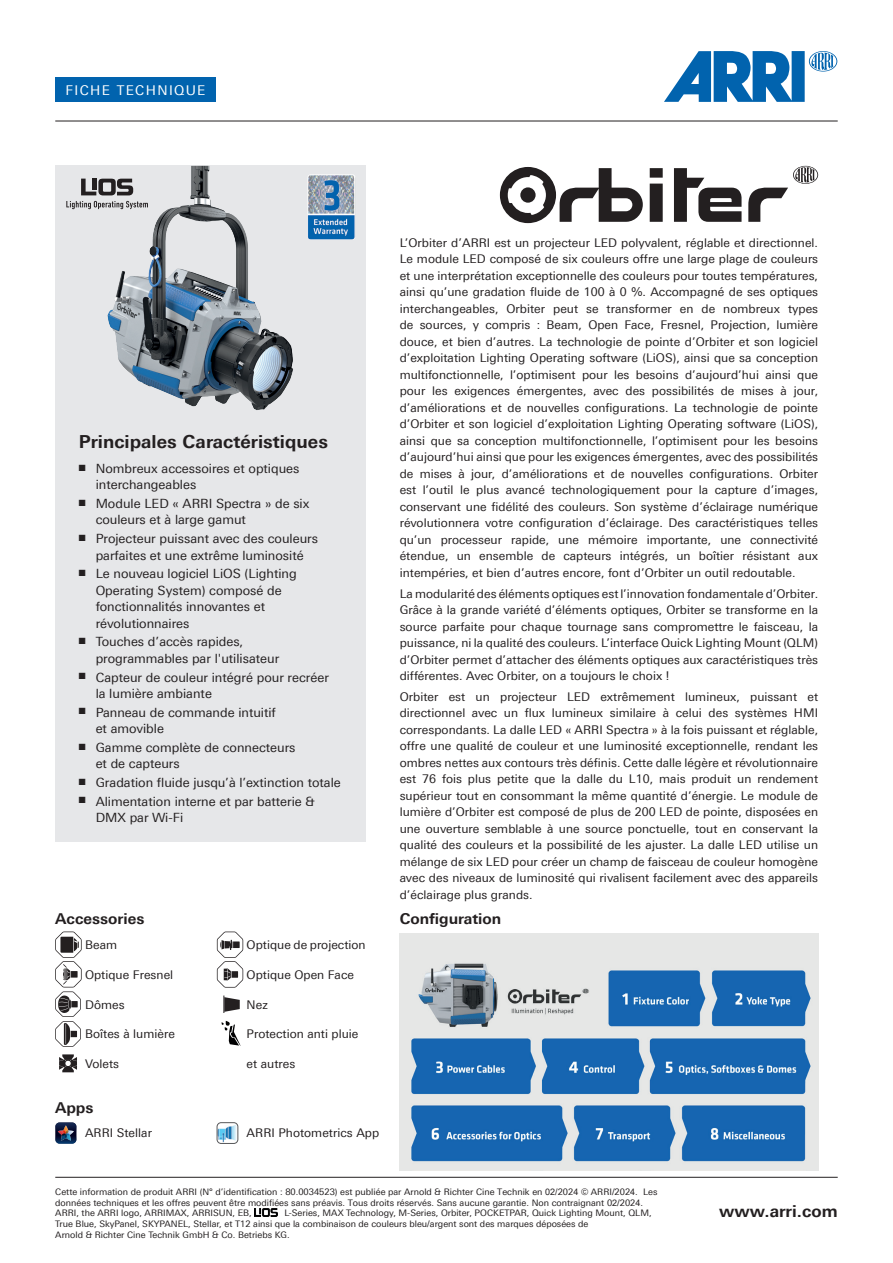
<style>
.page{position:relative;width:893px;height:1263px;background:#fff}
.page>*{position:absolute;margin:0;border:0;box-sizing:border-box;transform-origin:0 0}
.t1{font:700 18px "Linotype Univers 630";letter-spacing:.005em;color:#231f20}
.t2{font:700 16.5px "Linotype Univers 630";letter-spacing:.005em;color:#231f20}
.t3{font:700 15px "Linotype Univers 630";color:#231f20}
.t4{font:13.5px "Linotype Univers 430";letter-spacing:.1em;color:#fff}
.t5{font:12.75px/16.5px "Linotype Univers 430";color:#231f20}
.t6{font:12px/16.5px "Linotype Univers 430";letter-spacing:.005em;color:#231f20;text-align:justify}
.t7{font:9px/10.5px "Linotype Univers 430";color:#231f20}
.s1{font-family:"Arial"}
</style>
<div class="page">
<hr style="left:55px;top:121px;width:783px;height:1px;background:#231f20">
<svg style="left:664px;top:51px;width:173px;height:51px"></svg>
<div style="left:55px;top:78px;width:161px;height:24px;background:#0163ae"></div>
<div style="left:55px;top:166px;width:311px;height:676px;background:#e6e7e9"></div>
<img style="left:307px;top:174px;width:48px;height:66px">
<svg style="left:500px;top:166px;width:318px;height:57px"></svg>
<img style="left:107px;top:166px;width:186px;height:244px">
<svg style="left:81px;top:179px;width:52px;height:16px"></svg>
<svg style="left:66px;top:201px;width:82px;height:8px"></svg>
<img style="left:254px;top:1209px;width:24px;height:7px">
<hr style="left:55px;top:1177px;width:783px;height:1px;background:#231f20">
<img style="left:400px;top:933px;width:418px;height:237px">
<svg style="left:217px;top:931px;width:26px;height:57px"></svg>
<svg style="left:55px;top:1122px;width:21px;height:22px"></svg>
<svg style="left:59px;top:1054px;width:18px;height:18px"></svg>
<svg style="left:224px;top:995px;width:16px;height:18px"></svg>
<svg style="left:222px;top:1021px;width:19px;height:25px"></svg>
<img style="left:217px;top:1122px;width:21px;height:21px">
<div style="left:217px;top:1122px;width:21px;height:22px;border:1px solid #57585a;border-radius:4px"></div>
<svg style="left:55px;top:931px;width:27px;height:116px"></svg>
<p class="t4" style="left:66px;top:82px;width:141px">FICHE TECHNIQUE</p>
<h1 class="t1" style="left:79px;top:431px;width:251px">Principales Caractéristiques</h1>
<p class="t5" style="left:96px;top:460px;width:205px;text-indent:-17px">■ Nombreux accessoires et optiques interchangeables</p>
<p class="t5" style="left:96px;top:495px;width:215px;text-indent:-17px">■ Module LED « ARRI Spectra » de six couleurs et à large gamut</p>
<p class="t5" style="left:79px;top:530px;width:241px;text-align:center">■ Projecteur puissant avec des couleurs parfaites et une extrême luminosité</p>
<p class="t5" style="left:96px;top:565px;width:203px;text-indent:-17px">■ Le nouveau logiciel LiOS (Lighting<br>Operating System) composé de fonctionnalités innovantes et révolutionnaires</p>
<p class="t5" style="left:96px;top:634px;width:185px;text-indent:-17px">■ Touches d’accès rapides, programmables par l'utilisateur</p>
<p class="t5" style="left:96px;top:669px;width:235px;text-indent:-17px">■ Capteur de couleur intégré pour recréer la lumière ambiante</p>
<p class="t5" style="left:96px;top:704px;width:182px;text-indent:-17px">■ Panneau de commande intuitif et amovible</p>
<p class="t5" style="left:96px;top:739px;width:201px;text-indent:-17px">■ Gamme complète de connecteurs et de capteurs</p>
<p class="t5" style="left:79px;top:774px;width:264px">■ Gradation fluide jusqu’à l’extinction totale</p>
<p class="t5" style="left:96px;top:793px;width:221px;text-indent:-17px">■ Alimentation interne et par batterie &amp;<br>DMX par Wi-Fi</p>
<p class="t3" style="left:55px;top:910px;width:91px">Accessories</p>
<p class="t6" style="left:85px;top:936px;width:34px">Beam</p>
<p class="t6" style="left:85px;top:966px;width:90px">Optique Fresnel</p>
<p class="t6" style="left:85px;top:996px;width:41px">Dômes</p>
<p class="t6" style="left:85px;top:1026px;width:91px">Boîtes à lumière</p>
<p class="t6" style="left:85px;top:1055px;width:36px">Volets</p>
<p class="t3" style="left:55px;top:1098px;width:40px">Apps</p>
<p class="t6" style="left:85px;top:1125px;width:68px">ARRI Stellar</p>
<p class="t6" style="left:247px;top:936px;width:121px">Optique de projection</p>
<p class="t6" style="left:247px;top:966px;width:109px">Optique Open Face</p>
<p class="t6" style="left:247px;top:996px;width:23px">Nez</p>
<p class="t6" style="left:247px;top:1026px;width:113px">Protection anti pluie</p>
<p class="t6" style="left:247px;top:1055px;width:50px">et autres</p>
<p class="t6" style="left:247px;top:1125px;width:134px">ARRI Photometrics App</p>
<p class="t6" style="left:400px;top:234px;width:420px">L’Orbiter d’ARRI est un projecteur LED polyvalent, réglable et directionnel.<br>Le module LED composé de six couleurs offre une large plage de couleurs et une interprétation exceptionnelle des couleurs pour toutes températures, ainsi qu’une gradation fluide de 100 à 0 %. Accompagné de ses optiques interchangeables, Orbiter peut se transformer en de nombreux types de sources, y compris : Beam, Open Face, Fresnel, Projection, lumière douce, et bien d’autres. La technologie de pointe d’Orbiter et son logiciel d’exploitation Lighting Operating software (LiOS), ainsi que sa conception multifonctionnelle, l’optimisent pour les besoins d’aujourd’hui ainsi que pour les exigences émergentes, avec des possibilités de mises à jour, d’améliorations et de nouvelles configurations. La technologie de pointe d’Orbiter et son logiciel d’exploitation Lighting Operating software (LiOS), ainsi que sa conception multifonctionnelle, l’optimisent pour les besoins d’aujourd’hui ainsi que pour les exigences émergentes, avec des possibilités de mises à jour, d’améliorations et de nouvelles configurations. Orbiter est l’outil le plus avancé technologiquement pour la capture d’images, conservant une fidélité des couleurs. Son système d’éclairage numérique révolutionnera votre configuration d’éclairage. Des caractéristiques telles qu’un processeur rapide, une mémoire importante, une connectivité étendue, un ensemble de capteurs intégrés, un boîtier résistant aux intempéries, et bien d’autres encore, font d’Orbiter un outil redoutable.</p>
<p class="t6" style="left:400px;top:585px;width:420px">La modularité des éléments optiques est l’innovation fondamentale d’Orbiter.<br>Grâce à la grande variété d’éléments optiques, Orbiter se transforme en la source parfaite pour chaque tournage sans compromettre le faisceau, la puissance, ni la qualité des couleurs. L’interface Quick Lighting Mount (QLM) d’Orbiter permet d’attacher des éléments optiques aux caractéristiques très différentes. Avec Orbiter, on a toujours le choix !</p>
<p class="t6" style="left:400px;top:688px;width:420px">Orbiter est un projecteur LED extrêmement lumineux, puissant et directionnel avec un flux lumineux similaire à celui des systèmes HMI correspondants. La dalle LED « ARRI Spectra » à la fois puissant et réglable, offre une qualité de couleur et une luminosité exceptionnelle, rendant les ombres nettes aux contours très définis. Cette dalle légère et révolutionnaire est 76 fois plus petite que la dalle du L10, mais produit un rendement supérieur tout en consommant la même quantité d’énergie. Le module de lumière d’Orbiter est composé de plus de 200 LED de pointe, disposées en une ouverture semblable à une source ponctuelle, tout en conservant la qualité des couleurs et la possibilité de les ajuster. La dalle LED utilise un mélange de six LED pour créer un champ de faisceau de couleur homogène avec des niveaux de luminosité qui rivalisent facilement avec des appareils d’éclairage plus grands.</p>
<p class="t3" style="left:400px;top:910px;width:103px">Configuration</p>
<p class="t7" style="left:55px;top:1187px;width:604px">Cette information de produit ARRI (N° d’identification : 80.0034523) est publiée par Arnold &amp; Richter Cine Technik en <span class="s1">02/</span>202<span class="s1">4</span> © ARRI/202<span class="s1">4</span>. Les données techniques et les offres peuvent être modifiées sans préavis. Tous droits réservés. Sans aucune garantie. Non contraignant 0<span class="s1">2</span>/202<span class="s1">4</span>.<br>ARRI, the ARRI logo, ARRIMAX, ARRISUN, EB,</p>
<p class="t7" style="left:55px;top:1208px;width:598px;text-indent:229px">L-Series, MAX Technology, M-Series, Orbiter, POCKETPAR, Quick Lighting Mount, QLM,<br>True Blue, SkyPanel, SKYPANEL, Stellar, et T12 ainsi que la combinaison de couleurs bleu/argent sont des marques déposées de<br>Arnold &amp; Richter Cine Technik GmbH &amp; Co. Betriebs KG.</p>
<h2 class="t2" style="left:719px;top:1201px;width:120px">www.arri.com</h2>
</div>
